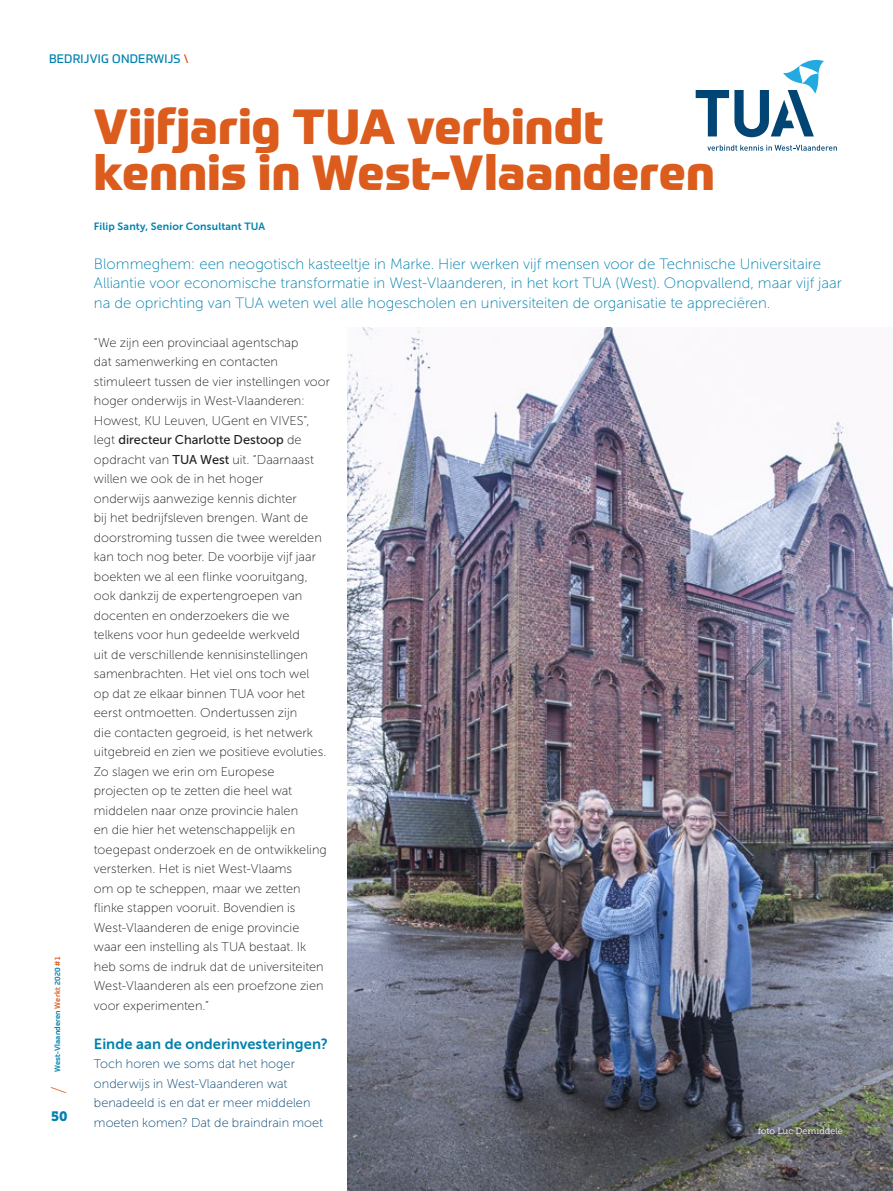
<style>
.page{position:relative;width:893px;height:1191px;background:#fff}
.page>*{position:absolute;margin:0;border:0;box-sizing:border-box;transform-origin:0 0}
._1__Grote_titel{font:800 48px/46.5px "Prometo";letter-spacing:.005em;color:#db5c1c}
.t1{font:100 21px "Prometo";color:#db5c1c}
._3__Intro{font:15px/19.5px "Museo Sans 100";color:#0081ad}
._6__Titel_in_body{font:14.7px "Museo Sans 700";letter-spacing:.005em;color:#0081ad}
.t2{font:13.5px "Museo Slab 900";color:#0081ad}
._5__Body{font:12.75px/19.5px "Museo Sans 100";letter-spacing:.005em;color:#231f20}
._5__Body-2{font:12.75px/19.5px "Museo Sans 100";letter-spacing:.005em;color:#064471}
.aanduiding{font:12px "Prometo";letter-spacing:.02em;color:#0081ad}
._2__Auteur_boven{font:10.5px "Museo Sans 700";letter-spacing:.015em;color:#0081ad}
._7__Foto_beschrijvin{font:9px "Museo Slab 300";color:#fff}
.t3{font:500 7.5px "Prometo";letter-spacing:.02em;color:#0081ad}
.s1{color:#db5c1c}
.s2{font-family:"Museo Sans 500"}
</style>
<div class="page">
<img style="left:348px;top:327px;width:545px;height:864px">
<svg style="left:696px;top:59px;width:128px;height:78px"></svg>
<svg style="left:707px;top:145px;width:130px;height:6px"></svg>
<p class="aanduiding" style="left:49px;top:52px;width:141px">BEDRIJVIG ONDERWIJS <span class="s1">\</span></p>
<p class="t3" style="left:53px;top:1072px;width:117px;rotate:-90deg">West-Vlaanderen <span class="s1">Werkt</span> 2020 <span class="s1">#1</span></p>
<h2 class="t1" style="left:46px;top:1094px;width:9px;rotate:-90deg">/</h2>
<p class="t2" style="left:51px;top:1108px;width:18px">50</p>
<p class="_1__Grote_titel" style="left:94px;top:103px;width:622px">Vijfjarig TUA verbindt kennis in West-Vlaanderen</p>
<p class="_2__Auteur_boven" style="left:94px;top:220px;width:173px">Filip Santy, Senior Consultant TUA</p>
<p class="_3__Intro" style="left:94px;top:254px;width:749px">Blommeghem: een neogotisch kasteeltje in Marke. Hier werken vijf mensen voor de Technische Universitaire<br>Alliantie voor economische transformatie in West-Vlaanderen, in het kort TUA (West). Onopvallend, maar vijf jaar na de oprichting van TUA weten wel alle hogescholen en universiteiten de organisatie te appreciëren.</p>
<p class="_5__Body" style="left:94px;top:333px;width:238px">“We zijn een provinciaal agentschap<br>dat samenwerking en contacten stimuleert tussen de vier instellingen voor hoger onderwijs in West-Vlaanderen:<br>Howest, KU Leuven, UGent en VIVES”, legt <span class="s2">directeur Charlotte Destoop</span> de opdracht van <span class="s2">TUA West</span> uit. “Daarnaast willen we ook de in het hoger<br>onderwijs aanwezige kennis dichter<br>bij het bedrijfsleven brengen. Want de doorstroming tussen die twee werelden kan toch nog beter. De voorbije vijf jaar boekten we al een flinke vooruitgang, ook dankzij de expertengroepen van docenten en onderzoekers die we telkens voor hun gedeelde werkveld<br>uit de verschillende kennisinstellingen samenbrachten. Het viel ons toch wel<br>op dat ze elkaar binnen TUA voor het eerst ontmoetten. Ondertussen zijn<br>die contacten gegroeid, is het netwerk uitgebreid en zien we positieve evoluties.<br>Zo slagen we erin om Europese projecten op te zetten die heel wat middelen naar onze provincie halen<br>en die hier het wetenschappelijk en toegepast onderzoek en de ontwikkeling versterken. Het is niet West-Vlaams<br>om op te scheppen, maar we zetten flinke stappen vooruit. Bovendien is West-Vlaanderen de enige provincie waar een instelling als TUA bestaat. Ik heb soms de indruk dat de universiteiten West-Vlaanderen als een proefzone zien voor experimenten.”</p>
<p class="_6__Titel_in_body" style="left:94px;top:1035px;width:235px">Einde aan de onderinvesteringen?</p>
<p class="_5__Body-2" style="left:94px;top:1054px;width:231px">Toch horen we soms dat het hoger onderwijs in West-Vlaanderen wat benadeeld is en dat er meer middelen moeten komen? Dat de braindrain moet</p>
<p class="_7__Foto_beschrijvin" style="left:758px;top:1126px;width:87px">foto Luc Demiddele</p>
</div>
